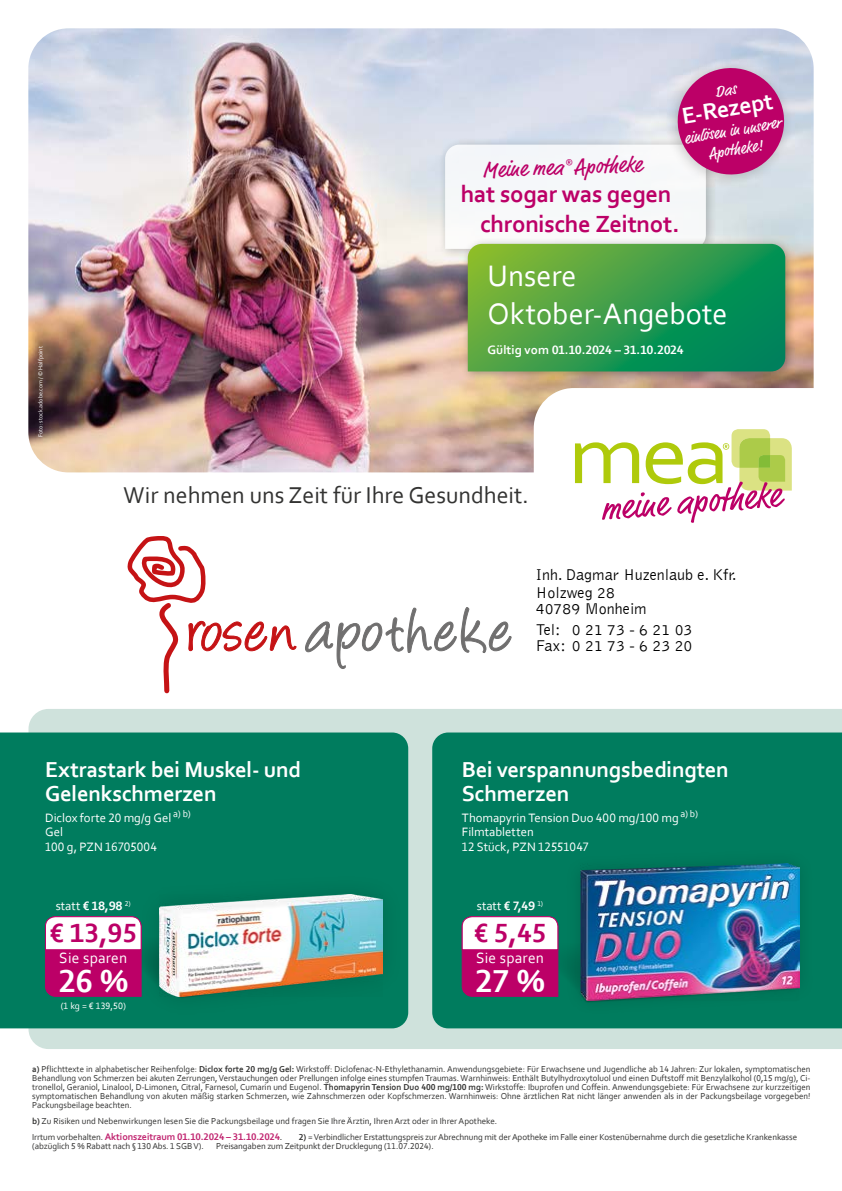
<style>
.page{position:relative;width:842px;height:1191px;background:#fff}
.page>*{position:absolute;margin:0;border:0;box-sizing:border-box;transform-origin:0 0}
.t1{font:700 33.3px "Corbel";color:#fff}
.t2{font:31px/38.1px "Corbel";color:#fff}
.t3{font:700 27.6px "Corbel";color:#bc0067}
.t4{font:700 24.5px/30.1px "Corbel";letter-spacing:-.015em;color:#bc0067}
.t5{font:24px "Corbel";color:#333332}
.t6{font:700 24px "Corbel";color:#fff}
.t7{font:700 22.7px/24.1px "Corbel";letter-spacing:-.01em;color:#fff}
.t8{font:22px "Market Pro";color:#bc0067}
.t9{font:300 16px/18.4px "Bell Gothic";color:#000}
.t10{font:16px/19.2px "Market Pro";color:#fff;text-align:center}
.t11{font:15.6px "Corbel";letter-spacing:.015em;color:#fff}
.t12{font:12.7px/14.9px "Corbel";color:#fff}
.t13{font:700 12.7px "Corbel";color:#fff}
.t14{font:700 10px "Corbel";letter-spacing:-.01em;color:#c0236f}
.t15{font:9.6px "Corbel";color:#fff}
.t16{font:9px/9px "Corbel";letter-spacing:-.01em;color:#333332;text-align:justify}
.t17{font:6px "Corbel";color:#fff}
.s1{font-weight:400}
.s2{font-weight:700}
.s3{font-weight:400;font-size:9px;color:#333332}
.s4{font-weight:400;color:#333332}
</style>
<div class="page">
<img style="left:28px;top:28px;width:786px;height:444px">
<svg style="left:534px;top:388px;width:280px;height:84px"></svg>
<div style="left:29px;top:709px;width:813px;height:340px;background:#cfe2dc"></div>
<div style="left:0;top:732px;width:408px;height:296px;background:#007c5e"></div>
<div style="left:432px;top:732px;width:410px;height:296px;background:#007c5e"></div>
<svg style="left:575px;top:429px;width:217px;height:94px"></svg>
<svg style="left:128px;top:536px;width:169px;height:158px"></svg>
<svg style="left:305px;top:607px;width:206px;height:62px"></svg>
<div style="left:137px;top:872px;width:268px;height:146px;background:#007c5e"></div>
<img style="left:160px;top:894px;width:222px;height:22px">
<div style="left:17px;top:731px;width:393px;height:297px;border:1px solid #fff"></div>
<img style="left:45px;top:916px;width:337px;height:90px">
<div style="left:564px;top:847px;width:251px;height:169px;background:#007b5d"></div>
<img style="left:580px;top:863px;width:219px;height:53px">
<div style="left:434px;top:731px;width:393px;height:297px;border:1px solid #fff"></div>
<img style="left:461px;top:916px;width:338px;height:98px">
<div style="left:437px;top:137px;width:280px;height:123px;background:#000;opacity:.3"></div>
<div style="left:663px;top:58px;width:131px;height:131px;background:#000;opacity:.2"></div>
<div style="left:460px;top:236px;width:337px;height:147px;background:#000;opacity:.3"></div>
<svg style="left:468px;top:249px;width:317px;height:122px;background:#359c4a"></svg>
<svg style="left:445px;top:64px;width:343px;height:185px"></svg>
<h3 class="t8" style="left:482px;top:155px;width:161px;rotate:-2deg">Meine mea <sup>®</sup>Apotheke</h3>
<h3 class="t6" style="left:680px;top:101px;width:94px;rotate:-9deg">E-Rezept</h3>
<h3 class="t10" style="left:683px;top:130px;width:99px;rotate:-10deg">einlösen in unserer<br>Apotheke!</h3>
<p class="t17" style="left:37px;top:437px;width:92px;rotate:-90deg">Foto: stock.adobe.com / © Halfpoint</p>
<h3 class="t4" style="left:480px;top:178px;width:201px;text-indent:-19px">hat sogar was gegen chronische Zeitnot.</h3>
<h2 class="t2" style="left:488px;top:255px;width:242px">Unsere<br>Oktober-Angebote</h2>
<h3 class="t13" style="left:488px;top:341px;width:198px">Gültig vom 01.10.2024 – 31.10.2024</h3>
<h3 class="t5" style="left:124px;top:480px;width:407px">Wir nehmen uns Zeit für Ihre Gesundheit.</h3>
<h3 class="t9" style="left:536px;top:566px;width:202px">Inh. Dagmar Huzenlaub e. Kfr.<br>Holzweg 28</h3>
<h3 class="t9" style="left:536px;top:599px;width:158px;line-height:21px">40789 Monheim<br>Tel: 0 21 73 - 6 21 03</h3>
<h3 class="t9" style="left:536px;top:637px;width:158px">Fax: 0 21 73 - 6 23 20</h3>
<h3 class="t7" style="left:45px;top:756px;width:257px">Extrastark bei Muskel- und<br>Gelenkschmerzen</h3>
<h3 class="t12" style="left:45px;top:809px;width:147px">Diclox forte 20 mg/g Gel <sup>a)</sup> <sup>b)<br></sup>Gel<br>100 g, PZN 16705004</h3>
<h3 class="t13" style="left:56px;top:897px;width:77px"><span class="s1">statt</span> € 18,98 <sup>2)</sup></h3>
<h3 class="t3" style="left:50px;top:916px;width:89px">€ 13,95</h3>
<h3 class="t11" style="left:59px;top:948px;width:69px">Sie sparen</h3>
<h1 class="t1" style="left:58px;top:960px;width:71px">26 %</h1>
<p class="t15" style="left:61px;top:999px;width:67px">(1 kg = € 139,50)</p>
<h3 class="t7" style="left:462px;top:756px;width:268px">Bei verspannungsbedingten<br>Schmerzen</h3>
<h3 class="t12" style="left:462px;top:809px;width:238px">Thomapyrin Tension Duo 400 mg/100 mg <sup>a)</sup> <sup>b)<br></sup>Filmtabletten<br>12 Stück, PZN 12551047</h3>
<h3 class="t12" style="left:477px;top:897px;width:68px">statt <span class="s2">€ 7,49</span> <sup>1)</sup></h3>
<h3 class="t3" style="left:474px;top:916px;width:74px">€ 5,45</h3>
<h3 class="t11" style="left:476px;top:948px;width:69px">Sie sparen</h3>
<h1 class="t1" style="left:475px;top:960px;width:71px">27 %</h1>
<p class="t16" style="left:32px;top:1063px;width:780px"><span class="s2">a)</span> Pflichttexte in alphabetischer Reihenfolge: <span class="s2">Diclox forte 20 mg/g Gel:</span> Wirkstoff: Diclofenac-N-Ethylethanamin. Anwendungsgebiete: Für Erwachsene und Jugendliche ab 14 Jahren: Zur lokalen, symptomatischen Behandlung von Schmerzen bei akuten Zerrungen, Verstauchungen oder Prellungen infolge eines stumpfen Traumas. Warnhinweis: Enthält Butylhydroxytoluol und einen Duftstoff mit Benzylalkohol (0,15 mg/g), Ci&shy;tronellol, Geraniol, Linalool, D-Limonen, Citral, Farnesol, Cumarin und Eugenol. <span class="s2">Thomapyrin Tension Duo 400 mg/100 mg:</span> Wirkstoffe: Ibuprofen und Coffein. Anwendungsgebiete: Für Erwachsene zur kurzzeitigen symptomatischen Behandlung von akuten mäßig starken Schmerzen, wie Zahnschmerzen oder Kopfschmerzen. Warnhinweis: Ohne ärztlichen Rat nicht länger anwenden als in der Packungsbeilage vorgegeben!<br>Packungsbeilage beachten.</p>
<p class="t16" style="left:32px;top:1115px;width:467px"><span class="s2">b)</span> Zu Risiken und Nebenwirkungen lesen Sie die Packungsbeilage und fragen Sie Ihre Ärztin, Ihren Arzt oder in Ihrer Apotheke.</p>
<p class="t14" style="left:32px;top:1130px;width:252px"><span class="s3">Irrtum vorbehalten.</span> Aktionszeitraum 01.10.2024 – 31.10.2024<span class="s4">.</span></p>
<p class="t16" style="left:299px;top:1132px;width:500px"><span class="s2">2)</span> = Verbindlicher Erstattungspreis zur Abrechnung mit der Apotheke im Falle einer Kostenübernahme durch die gesetzliche Krankenkasse</p>
<p class="t16" style="left:32px;top:1141px;width:173px">(abzüglich 5 % Rabatt nach § 130 Abs. 1 SGB V).</p>
<p class="t16" style="left:216px;top:1141px;width:219px">Preisangaben zum Zeitpunkt der Drucklegung (11.07.2024).</p>
</div>
